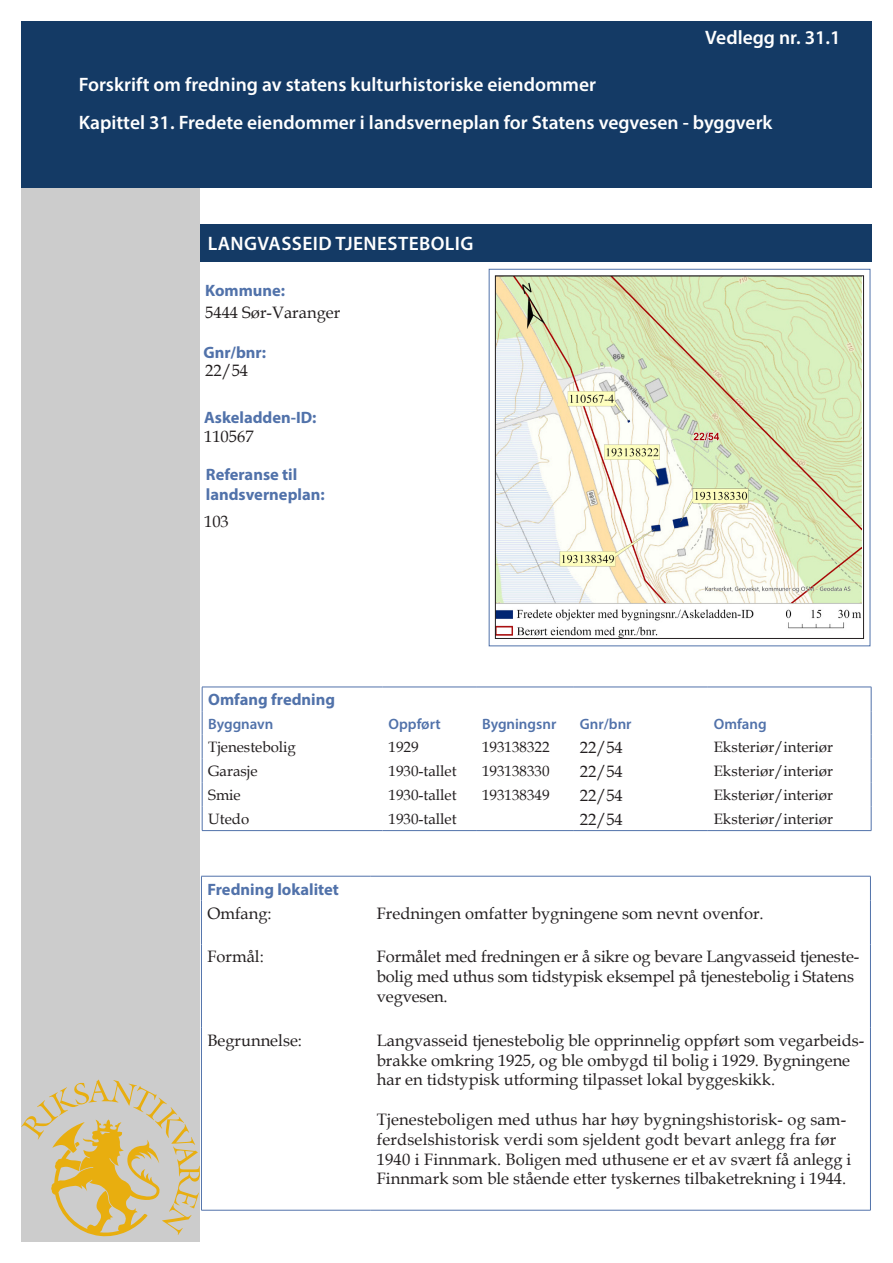
<style>
.page{position:relative;width:893px;height:1263px;background:#fff}
.page>*{position:absolute;margin:0;border:0;box-sizing:border-box;transform-origin:0 0}
.Overskrift_1_MyrPro{font:600 19.5px "Myriad Pro";color:#fff}
.Overskrift_1_MyrPro-2{font:600 19.5px "Myriad Pro";letter-spacing:.02em;color:#fff}
.Tekst_-_data_11{font:16.5px/19.8px "Book Antiqua";color:#231f20}
.Overskrift_2_MyrPro{font:700 16.5px/19.8px "Myriad Pro";color:#5172aa}
.Tekst_-_data_10{font:15px "Book Antiqua";color:#231f20}
.Overskrift_3_MyrPro{font:600 15px "Myriad Pro";color:#5172aa}
</style>
<div class="page">
<div style="left:21px;top:188px;width:179px;height:1054px;background:#ccc"></div>
<div style="left:21px;top:21px;width:851px;height:167px;background:#143a65"></div>
<div style="left:200px;top:224px;width:672px;height:38px;background:#143a65"></div>
<svg style="left:21px;top:1079px;width:179px;height:157px"></svg>
<hr style="left:202px;top:687px;width:180px;height:1px;background:#5172aa">
<hr style="left:382px;top:687px;width:94px;height:1px;background:#5172aa">
<hr style="left:476px;top:687px;width:98px;height:1px;background:#5172aa">
<hr style="left:574px;top:687px;width:134px;height:1px;background:#5172aa">
<hr style="left:708px;top:687px;width:163px;height:1px;background:#5172aa">
<svg style="left:202px;top:687px;width:1px;height:143px"></svg>
<svg style="left:871px;top:687px;width:1px;height:143px"></svg>
<hr style="left:202px;top:830px;width:180px;height:1px;background:#5172aa">
<hr style="left:382px;top:830px;width:94px;height:1px;background:#5172aa">
<hr style="left:476px;top:830px;width:98px;height:1px;background:#5172aa">
<hr style="left:574px;top:830px;width:134px;height:1px;background:#5172aa">
<hr style="left:708px;top:830px;width:163px;height:1px;background:#5172aa">
<hr style="left:201px;top:876px;width:170px;height:1px;background:#5172aa">
<svg style="left:201px;top:876px;width:1px;height:24px"></svg>
<hr style="left:371px;top:876px;width:500px;height:1px;background:#5172aa">
<svg style="left:870px;top:876px;width:1px;height:24px"></svg>
<hr style="left:201px;top:900px;width:1px;height:44px;background:#5172aa">
<hr style="left:870px;top:900px;width:1px;height:44px;background:#5172aa">
<hr style="left:201px;top:944px;width:1px;height:84px;background:#5172aa">
<hr style="left:870px;top:944px;width:1px;height:84px;background:#5172aa">
<hr style="left:201px;top:1028px;width:1px;height:182px;background:#5172aa">
<hr style="left:870px;top:1028px;width:1px;height:182px;background:#5172aa">
<hr style="left:201px;top:1210px;width:170px;height:1px;background:#5172aa">
<hr style="left:371px;top:1210px;width:500px;height:1px;background:#5172aa">
<div style="left:489px;top:269px;width:381px;height:377px;border:1px solid #5172aa"></div>
<img style="left:497px;top:278px;width:365px;height:359px">
<div style="left:495px;top:276px;width:369px;height:363px;border:1px solid #231f20"></div>
<p class="Overskrift_1_MyrPro" style="left:79px;top:72px;width:519px">Forskrift om fredning av statens kulturhistoriske eiendommer</p>
<p class="Overskrift_1_MyrPro" style="left:705px;top:25px;width:137px">Vedlegg nr. 31.1</p>
<p class="Overskrift_1_MyrPro" style="left:79px;top:110px;width:695px">Kapittel 31. Fredete eiendommer i landsverneplan for Statens vegvesen - byggverk</p>
<p class="Overskrift_1_MyrPro-2" style="left:208px;top:231px;width:267px">LANGVASSEID TJENESTEBOLIG</p>
<p class="Overskrift_2_MyrPro" style="left:205px;top:280px;width:82px">Kommune:</p>
<p class="Tekst_-_data_11" style="left:205px;top:302px;width:137px">5444 Sør-Varanger</p>
<p class="Overskrift_2_MyrPro" style="left:203px;top:341px;width:64px">Gnr/bnr:</p>
<p class="Tekst_-_data_11" style="left:205px;top:361px;width:44px">22/54</p>
<p class="Overskrift_2_MyrPro" style="left:204px;top:407px;width:114px">Askeladden-ID:</p>
<p class="Tekst_-_data_11" style="left:204px;top:426px;width:51px">110567</p>
<p class="Overskrift_2_MyrPro" style="left:206px;top:464px;width:120px">Referanse til landsverneplan:</p>
<p class="Tekst_-_data_11" style="left:204px;top:511px;width:26px">103</p>
<p class="Overskrift_2_MyrPro" style="left:208px;top:689px;width:128px">Omfang fredning</p>
<p class="Overskrift_3_MyrPro" style="left:208px;top:714px;width:67px">Byggnavn</p>
<p class="Overskrift_3_MyrPro" style="left:388px;top:714px;width:54px">Oppført</p>
<p class="Overskrift_3_MyrPro" style="left:482px;top:714px;width:76px">Bygningsnr</p>
<p class="Overskrift_3_MyrPro" style="left:580px;top:714px;width:53px">Gnr/bnr</p>
<p class="Overskrift_3_MyrPro" style="left:714px;top:714px;width:54px">Omfang</p>
<p class="Tekst_-_data_10" style="left:208px;top:736px;width:89px">Tjenestebolig</p>
<p class="Tekst_-_data_10" style="left:388px;top:736px;width:31px">1929</p>
<p class="Tekst_-_data_10" style="left:482px;top:736px;width:69px">193138322</p>
<p class="Tekst_-_data_11" style="left:580px;top:737px;width:44px">22/54</p>
<p class="Tekst_-_data_10" style="left:714px;top:736px;width:121px">Eksteriør/interiør</p>
<p class="Tekst_-_data_10" style="left:208px;top:760px;width:51px">Garasje</p>
<p class="Tekst_-_data_10" style="left:388px;top:760px;width:70px">1930-tallet</p>
<p class="Tekst_-_data_10" style="left:482px;top:760px;width:69px">193138330</p>
<p class="Tekst_-_data_11" style="left:580px;top:761px;width:44px">22/54</p>
<p class="Tekst_-_data_10" style="left:714px;top:760px;width:121px">Eksteriør/interiør</p>
<p class="Tekst_-_data_10" style="left:208px;top:784px;width:34px">Smie</p>
<p class="Tekst_-_data_10" style="left:388px;top:784px;width:70px">1930-tallet</p>
<p class="Tekst_-_data_10" style="left:482px;top:784px;width:69px">193138349</p>
<p class="Tekst_-_data_11" style="left:580px;top:785px;width:44px">22/54</p>
<p class="Tekst_-_data_10" style="left:714px;top:784px;width:121px">Eksteriør/interiør</p>
<p class="Tekst_-_data_10" style="left:208px;top:808px;width:43px">Utedo</p>
<p class="Tekst_-_data_10" style="left:388px;top:808px;width:70px">1930-tallet</p>
<p class="Tekst_-_data_11" style="left:580px;top:809px;width:44px">22/54</p>
<p class="Tekst_-_data_10" style="left:714px;top:808px;width:121px">Eksteriør/interiør</p>
<p class="Overskrift_2_MyrPro" style="left:207px;top:878px;width:133px">Fredning lokalitet</p>
<p class="Tekst_-_data_11" style="left:207px;top:903px;width:66px">Omfang:</p>
<p class="Tekst_-_data_11" style="left:377px;top:903px;width:388px">Fredningen omfatter bygningene som nevnt ovenfor.</p>
<p class="Tekst_-_data_11" style="left:207px;top:946px;width:58px">Formål:</p>
<p class="Tekst_-_data_11" style="left:377px;top:946px;width:484px">Formålet med fredningen er å sikre og bevare Langvasseid tjeneste&shy;bolig med uthus som tidstypisk eksempel på tjenestebolig i Statens vegvesen.</p>
<p class="Tekst_-_data_11" style="left:207px;top:1030px;width:96px">Begrunnelse:</p>
<p class="Tekst_-_data_11" style="left:377px;top:1030px;width:489px">Langvasseid tjenestebolig ble opprinnelig oppført som vegarbeids&shy;brakke omkring 1925, og ble ombygd til bolig i 1929. Bygningene har en tidstypisk utforming tilpasset lokal byggeskikk.</p>
<p class="Tekst_-_data_11" style="left:377px;top:1109px;width:476px">Tjenesteboligen med uthus har høy bygningshistorisk- og sam&shy;ferdselshistorisk verdi som sjeldent godt bevart anlegg fra før 1940 i Finnmark. Boligen med uthusene er et av svært få anlegg i Finnmark som ble stående etter tyskernes tilbaketrekning i 1944.</p>
</div>
